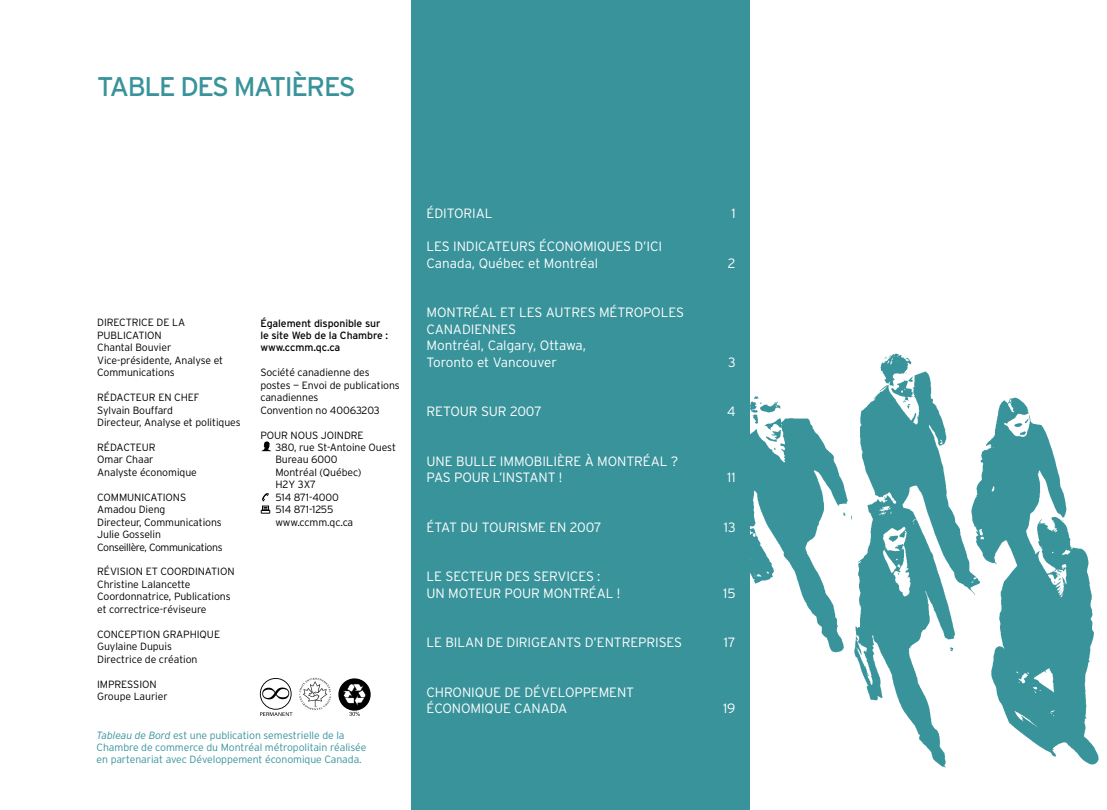
<style>
.page{position:relative;width:1107px;height:810px;background:#fff}
.page>*{position:absolute;margin:0;border:0;box-sizing:border-box;transform-origin:0 0}
.t1{font:27px "Interstate";letter-spacing:-.05em;color:#38939b}
.t2{font:300 13.5px/16.5px "Interstate";letter-spacing:-.01em;color:#fff}
.t3{font:300 10.5px/12.5px "Interstate";letter-spacing:-.01em;color:#000}
.t4{font:300 10.5px/12px "Interstate";letter-spacing:-.01em;color:#38939b}
.t5{font:10.5px/12.5px "Interstate";letter-spacing:-.01em;color:#000}
.s1{font-style:italic}
</style>
<div class="page">
<img style="left:750px;top:353px;width:349px;height:415px">
<div style="left:411px;top:0;width:339px;height:810px;background:#38939b"></div>
<svg style="left:261px;top:493px;width:9px;height:20px"></svg>
<svg style="left:262px;top:441px;width:9px;height:10px"></svg>
<svg style="left:260px;top:678px;width:32px;height:38px"></svg>
<svg style="left:299px;top:678px;width:32px;height:32px"></svg>
<svg style="left:338px;top:678px;width:33px;height:33px"></svg>
<svg style="left:342px;top:684px;width:24px;height:22px"></svg>
<svg style="left:349px;top:712px;width:11px;height:4px"></svg>
<h1 class="t1" style="left:97px;top:71px;width:257px">TABLE DEs MATIèRES</h1>
<p class="t3" style="left:97px;top:316px;width:127px">Directrice de la publication<br>Chantal Bouvier<br>Vice-présidente, Analyse et<br>Communications</p>
<p class="t3" style="left:97px;top:391px;width:145px">rédacteu r en chef<br>Sylvain Bouffard<br>Directeur, Analyse et politiques</p>
<p class="t3" style="left:97px;top:441px;width:101px">Rédacteur<br>Omar Chaar<br>Analyste économique</p>
<p class="t3" style="left:97px;top:491px;width:60px">COMMUNICATION</p>
<p class="t3" style="left:180px;top:491px;width:8px">S</p>
<p class="t3" style="left:97px;top:503px;width:127px">Amadou Dieng<br>Directeur, Communications<br>Julie Gosselin<br>Conseillère, Communications</p>
<p class="t3" style="left:97px;top:565px;width:139px">Révision et coordination<br>Christine Lalancette<br>Coordonnatrice, Publications et correctrice-réviseure</p>
<p class="t3" style="left:97px;top:628px;width:124px">Conception graphiqu e<br>Guylaine Dupuis<br>Directrice de création</p>
<p class="t3" style="left:97px;top:678px;width:72px">Impression<br>Groupe Laurier</p>
<p class="t5" style="left:260px;top:317px;width:129px">Également disponible sur le site Web de la Chambre : www.ccmm.qc.ca</p>
<p class="t3" style="left:260px;top:366px;width:141px">Société canadienne des postes — Envoi de publications canadiennes<br>Convention no 40063203</p>
<p class="t3" style="left:260px;top:429px;width:105px">Pour nous joindre</p>
<p class="t3" style="left:275px;top:441px;width:122px">380, rue St-Antoine Ouest</p>
<p class="t3" style="left:260px;top:453px;width:79px">Bureau 6000</p>
<p class="t3" style="left:275px;top:466px;width:88px">Montréal (Québec)</p>
<p class="t3" style="left:260px;top:478px;width:57px">H2Y 3X7</p>
<p class="t3" style="left:275px;top:491px;width:65px">514 871-4000</p>
<p class="t3" style="left:275px;top:503px;width:59px">514 871-1255</p>
<p class="t3" style="left:275px;top:516px;width:79px">www.ccmm.qc.ca</p>
<p class="t4" style="left:97px;top:729px;width:271px"><span class="s1">Tableau de Bord</span> est une publication semestrielle de la<br>Chambre de commerce du Montréal métropolitain réalisée en partenariat avec Développement économique Canada.</p>
<p class="t2" style="left:427px;top:205px;width:63px">éditoriaL</p>
<p class="t2" style="left:731px;top:205px;width:6px">1</p>
<p class="t2" style="left:427px;top:238px;width:237px">Les indicateurs économ iques d’ici<br>Canada, Québec et Montréal</p>
<p class="t2" style="left:728px;top:255px;width:9px">2</p>
<p class="t2" style="left:427px;top:304px;width:257px">montréal et les autres m étropoles canadiennes<br>Montréal, Calgary, Ottawa,<br>Toronto et Vancouver</p>
<p class="t2" style="left:728px;top:354px;width:9px">3</p>
<p class="t2" style="left:427px;top:403px;width:9px">RETO</p>
<p class="t2" style="left:460px;top:403px;width:83px">UR SUR 2007</p>
<p class="t2" style="left:727px;top:403px;width:10px">4</p>
<p class="t2" style="left:427px;top:453px;width:253px">Une bulle immobilière à Montréal ?<br>Pas pou r l’instant !</p>
<p class="t2" style="left:727px;top:469px;width:10px">11</p>
<p class="t2" style="left:427px;top:519px;width:177px">État du tou rism e en 2007</p>
<p class="t2" style="left:724px;top:519px;width:13px">13</p>
<p class="t2" style="left:427px;top:568px;width:195px">Le secteur des services :<br>u n moteu r pou r Montréal !</p>
<p class="t2" style="left:723px;top:585px;width:14px">15</p>
<p class="t2" style="left:427px;top:634px;width:27px">LE BILAN</p>
<p class="t2" style="left:487px;top:634px;width:63px">DE DIRIGEANT</p>
<p class="t2" style="left:574px;top:634px;width:33px">S D’ENTRE</p>
<p class="t2" style="left:638px;top:634px;width:45px">PRISES</p>
<p class="t2" style="left:724px;top:634px;width:13px">17</p>
<p class="t2" style="left:427px;top:684px;width:209px">Chronique de Développem ent économ iqu e Canada</p>
<p class="t2" style="left:723px;top:700px;width:14px">19</p>
</div>
